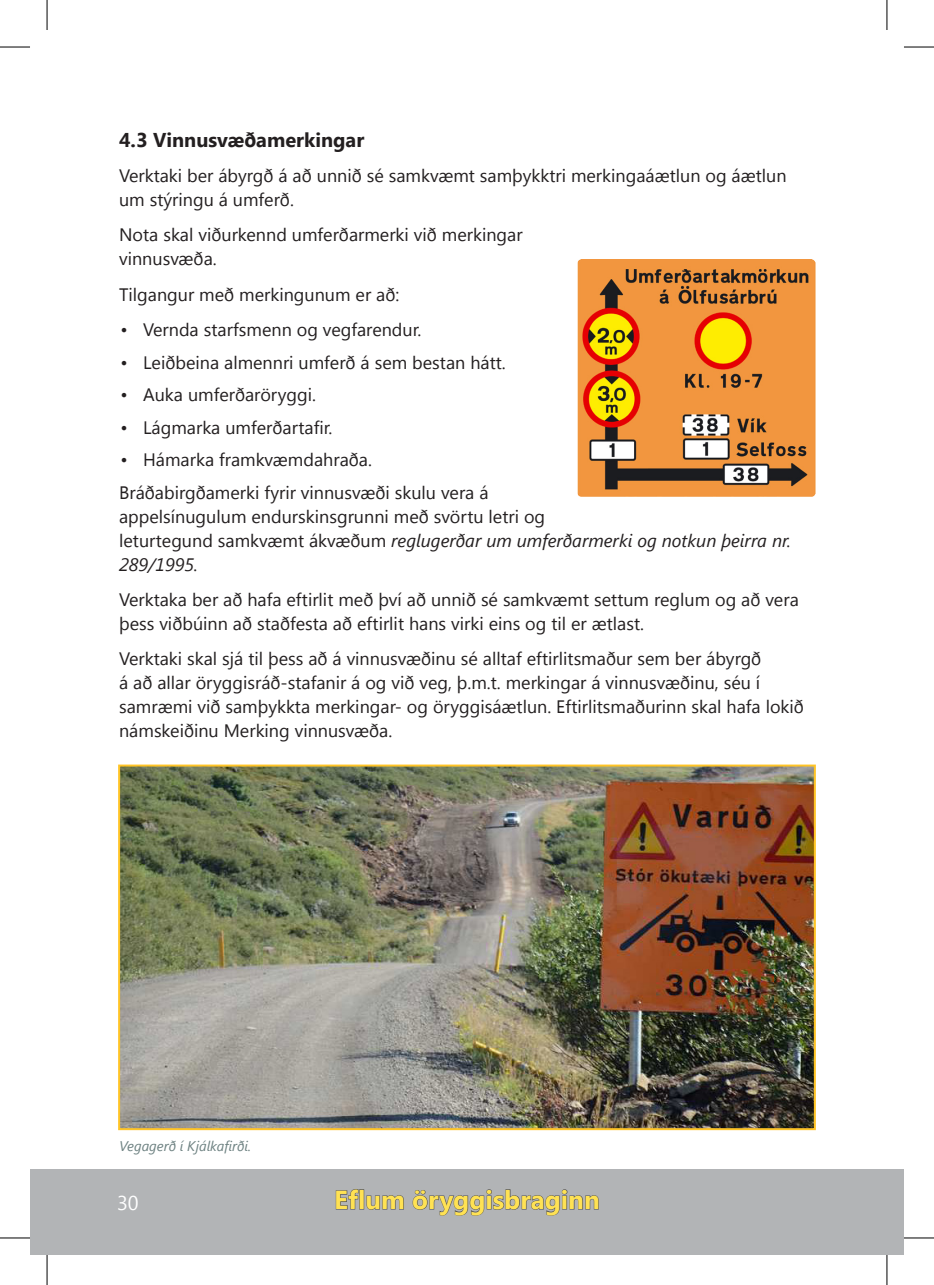
<style>
.page{position:relative;width:934px;height:1285px;background:#fff}
.page>*{position:absolute;margin:0;border:0;box-sizing:border-box;transform-origin:0 0}
.t1{font:700 26px "Segoe UI";color:#ffe253}
.t2{font:700 20px "Segoe UI";color:#231f20}
.t3{font:20px "Segoe UI";color:#fff}
.t4{font:18px/24px "Segoe UI";color:#231f20}
.t5{font:italic 14px "Segoe UI";color:#6d8181}
.s1{font-style:italic}
</style>
<div class="page">
<div style="left:886px;top:1170px;width:17px;height:85px;background:#b2b4b6"></div>
<div style="left:30px;top:1170px;width:856px;height:85px;background:#b2b4b6"></div>
<svg style="left:335px;top:1189px;width:69px;height:21px"></svg>
<svg style="left:412px;top:1189px;width:187px;height:27px"></svg>
<img style="left:577px;top:259px;width:237px;height:237px">
<img style="left:121px;top:767px;width:691px;height:360px">
<div style="left:118px;top:764px;width:697px;height:366px;border:2px solid #ffc426"></div>
<hr style="left:0;top:47px;width:30px;height:1px;background:#000">
<hr style="left:903px;top:47px;width:30px;height:1px;background:#000">
<hr style="left:0;top:1237px;width:30px;height:1px;background:#000">
<hr style="left:903px;top:1237px;width:30px;height:1px;background:#000">
<hr style="left:47px;top:0;width:1px;height:30px;background:#000">
<hr style="left:47px;top:1255px;width:1px;height:30px;background:#000">
<hr style="left:886px;top:0;width:1px;height:30px;background:#000">
<hr style="left:886px;top:1255px;width:1px;height:30px;background:#000">
<p class="t2" style="left:119px;top:125px;width:246px">4.3 Vinnusvæðamerkingar</p>
<p class="t4" style="left:119px;top:163px;width:668px">Verktaki ber ábyrgð á að unnið sé samkvæmt samþykktri merkingaáætlun og áætlun um stýringu á umferð.</p>
<p class="t4" style="left:119px;top:222px;width:405px">Nota skal viðurkennd umferðarmerki við merkingar vinnusvæða.</p>
<p class="t4" style="left:119px;top:281px;width:281px">Tilgangur með merkingunum er að:</p>
<p class="t4" style="left:120px;top:317px;width:302px">• Vernda starfsmenn og vegfarendur.</p>
<p class="t4" style="left:120px;top:349px;width:387px">• Leiðbeina almennri umferð á sem bestan hátt.</p>
<p class="t4" style="left:120px;top:382px;width:197px">• Auka umferðaröryggi.</p>
<p class="t4" style="left:120px;top:414px;width:213px">• Lágmarka umferðartafir.</p>
<p class="t4" style="left:119px;top:442px;width:371px;line-height:32.6px">• Hámarka framkvæmdahraða.<br>Bráðabirgðamerki fyrir vinnusvæði skulu vera á</p>
<p class="t4" style="left:119px;top:503px;width:673px">appelsínugulum endurskinsgrunni með svörtu letri og<br>leturtegund samkvæmt ákvæðum <span class="s1">reglugerðar um umferðarmerki og notkun þeirra nr.<br>289/1995.</span></p>
<p class="t4" style="left:119px;top:587px;width:681px">Verktaka ber að hafa eftirlit með því að unnið sé samkvæmt settum reglum og að vera þess viðbúinn að staðfesta að eftirlit hans virki eins og til er ætlast.</p>
<p class="t4" style="left:119px;top:646px;width:686px">Verktaki skal sjá til þess að á vinnusvæðinu sé alltaf eftirlitsmaður sem ber ábyrgð<br>á að allar öryggisráð-stafanir á og við veg, þ.m.t. merkingar á vinnusvæðinu, séu í samræmi við samþykkta merkingar- og öryggisáætlun. Eftirlitsmaðurinn skal hafa lokið námskeiðinu Merking vinnusvæða.</p>
<p class="t5" style="left:119px;top:1136px;width:133px">Vegagerð í Kjálkafirði.</p>
<p class="t3" style="left:117px;top:1189px;width:23px">30</p>
<h1 class="t1" style="left:334px;top:1181px;width:267px">Eflum öryggisbraginn</h1>
</div>
